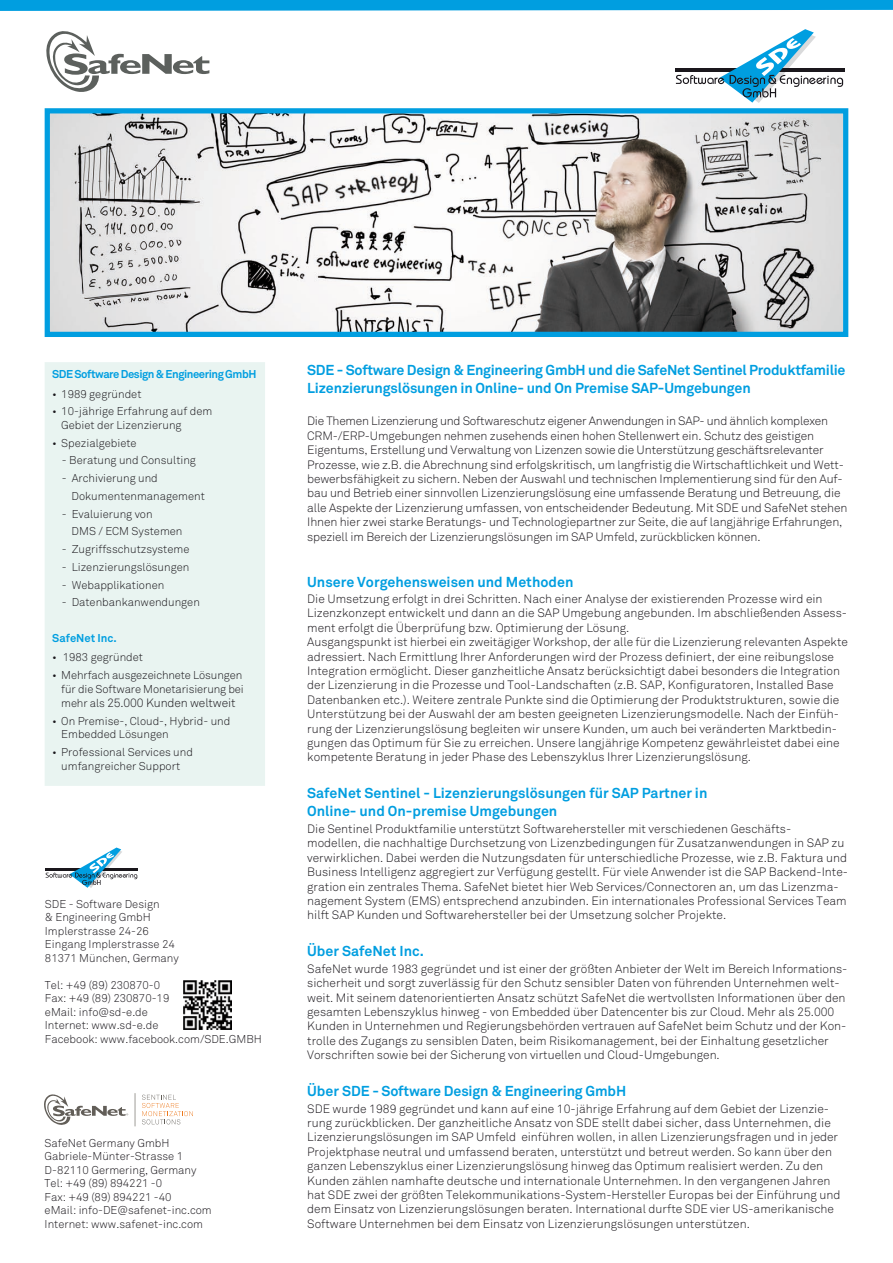
<style>
.page{position:relative;width:893px;height:1263px;background:#fff}
.page>*{position:absolute;margin:0;border:0;box-sizing:border-box;transform-origin:0 0}
.t1{font:700 14.25px/18px "Akkurat";letter-spacing:-.01em;color:#009ee0}
.t2{font:300 12px/14.4px "Akkurat";color:#1a171c}
.t3{font:300 11.25px/13.5px "Akkurat";color:#1a171c}
.t4{font:700 11.25px "Akkurat";letter-spacing:-.04em;color:#009ee0}
.t5{font:700 11.25px "Akkurat";color:#009ee0}
.s1{font-size:11.25px}
</style>
<div class="page">
<img style="left:51px;top:114px;width:791px;height:217px">
<div style="left:45px;top:108px;width:803px;height:229px;border:5px solid #009ee0"></div>
<svg style="left:0;top:0;width:893px;height:11px"></svg>
<svg style="left:46px;top:31px;width:163px;height:61px"></svg>
<div style="left:45px;top:362px;width:220px;height:424px;background:#e9f4f1"></div>
<hr style="left:676px;top:68px;width:169px;height:3px;background:#1a171c">
<svg style="left:676px;top:29px;width:167px;height:74px"></svg>
<hr style="left:46px;top:869px;width:92px;height:2px;background:#1a171c">
<svg style="left:46px;top:847px;width:91px;height:41px"></svg>
<svg style="left:44px;top:1094px;width:84px;height:31px"></svg>
<svg style="left:142px;top:1095px;width:51px;height:29px"></svg>
<hr style="left:135px;top:1093px;width:1px;height:33px;background:#9f9d97">
<img style="left:183px;top:981px;width:49px;height:48px">
<p class="t4" style="left:52px;top:367px;width:206px">SDE Software Design &amp; Engineering GmbH</p>
<p class="t3" style="left:52px;top:387px;width:91px">• 1989 gegründet</p>
<p class="t3" style="left:61px;top:404px;width:152px;text-indent:-9px">• 10-jährige Erfahrung auf dem<br>Gebiet der Lizenzierung</p>
<p class="t3" style="left:52px;top:436px;width:86px">• Spezialgebiete</p>
<p class="t3" style="left:62px;top:453px;width:135px">- Beratung und Consulting</p>
<p class="t3" style="left:72px;top:469px;width:135px;line-height:17.7px;text-indent:-10px">- Archivierung und<br>Dokumentenmanagement</p>
<p class="t3" style="left:72px;top:505px;width:112px;line-height:17.7px;text-indent:-10px">- Evaluierung von<br>DMS / ECM Systemen</p>
<p class="t3" style="left:62px;top:542px;width:129px">- Zugriffsschutzsysteme</p>
<p class="t3" style="left:62px;top:560px;width:129px">- Lizenzierungslösungen</p>
<p class="t3" style="left:62px;top:578px;width:104px">- Webapplikationen</p>
<p class="t3" style="left:62px;top:595px;width:139px">- Datenbankanwendungen</p>
<p class="t5" style="left:52px;top:631px;width:66px">SafeNet Inc.</p>
<p class="t3" style="left:52px;top:650px;width:92px">• 1983 gegründet</p>
<p class="t3" style="left:52px;top:668px;width:193px;text-align:right">• Mehrfach ausgezeichnete Lösungen für die Software Monetarisierung bei</p>
<p class="t2" style="left:61px;top:695px;width:176px"><span class="s1">mehr als</span> 25.000 Kunden weltweit</p>
<p class="t3" style="left:61px;top:714px;width:171px;text-indent:-9px">• On Premise-, Cloud-, Hybrid- und<br>Embedded Lösungen</p>
<p class="t3" style="left:52px;top:745px;width:142px;text-align:center">• Professional Services und umfangreicher Support</p>
<p class="t3" style="left:45px;top:896px;width:135px">SDE - Software Design<br>&amp; Engineering GmbH<br>Implerstrasse 24-26<br>Eingang Implerstrasse 24<br>81371 München, Germany</p>
<p class="t3" style="left:45px;top:977px;width:218px">Tel: +49 (89) 230870-0<br>Fax: +49 (89) 230870-19<br>eMail: info@sd-e.de<br>Internet: www.sd-e.de<br>Facebook: www.facebook.com/SDE.GMBH</p>
<p class="t3" style="left:45px;top:1136px;width:169px">SafeNet Germany GmbH<br>Gabriele-Münter-Strasse 1<br>D-82110 Germering, Germany<br>Tel: +49 (89) 894221 -0<br>Fax: +49 (89) 894221 -40<br>eMail: info-DE@safenet-inc.com<br>Internet: www.safenet-inc.com</p>
<p class="t1" style="left:307px;top:361px;width:540px">SDE - Software Design &amp; Engineering GmbH und die SafeNet Sentinel Produktfamilie<br>Lizenzierungslösungen in Online- und On Premise SAP-Umgebungen</p>
<p class="t2" style="left:307px;top:414px;width:542px">Die Themen Lizenzierung und Softwareschutz eigener Anwendungen in SAP- und ähnlich komplexen CRM-/ERP-Umgebungen nehmen zusehends einen hohen Stellenwert ein. Schutz des geistigen Eigentums, Erstellung und Verwaltung von Lizenzen sowie die Unterstützung geschäftsrelevanter Prozesse, wie z.B. die Abrechnung sind erfolgskritisch, um langfristig die Wirtschaftlichkeit und Wett&shy;bewerbsfähigkeit zu sichern. Neben der Auswahl und technischen Implementierung sind für den Auf&shy;bau und Betrieb einer sinnvollen Lizenzierungslösung eine umfassende Beratung und Betreuung, die alle Aspekte der Lizenzierung umfassen, von entscheidender Bedeutung. Mit SDE und SafeNet stehen Ihnen hier zwei starke Beratungs- und Technologiepartner zur Seite, die auf langjährige Erfahrungen, speziell im Bereich der Lizenzierungslösungen im SAP Umfeld, zurückblicken können.</p>
<p class="t1" style="left:307px;top:572px;width:268px">Unsere Vorgehensweisen und Methoden</p>
<p class="t2" style="left:307px;top:591px;width:542px">Die Umsetzung erfolgt in drei Schritten. Nach einer Analyse der existierenden Prozesse wird ein Lizenzkonzept entwickelt und dann an die SAP Umgebung angebunden. Im abschließenden Assess&shy;ment erfolgt die Überprüfung bzw. Optimierung der Lösung.<br>Ausgangspunkt ist hierbei ein zweitägiger Workshop, der alle für die Lizenzierung relevanten Aspekte adressiert. Nach Ermittlung Ihrer Anforderungen wird der Prozess definiert, der eine reibungslose Integration ermöglicht. Dieser ganzheitliche Ansatz berücksichtigt dabei besonders die Integration der Lizenzierung in die Prozesse und Tool-Landschaften (z.B. SAP, Konfiguratoren, Installed Base Datenbanken etc.). Weitere zentrale Punkte sind die Optimierung der Produktstrukturen, sowie die Unterstützung bei der Auswahl der am besten geeigneten Lizenzierungsmodelle. Nach der Einfüh&shy;rung der Lizenzierungslösung begleiten wir unsere Kunden, um auch bei veränderten Marktbedin&shy;gungen das Optimum für Sie zu erreichen. Unsere langjährige Kompetenz gewährleistet dabei eine kompetente Beratung in jeder Phase des Lebenszyklus Ihrer Lizenzierungslösung.</p>
<p class="t1" style="left:307px;top:784px;width:402px">SafeNet Sentinel - Lizenzierungslösungen für SAP Partner in<br>Online- und On-premise Umgebungen</p>
<p class="t2" style="left:307px;top:821px;width:542px">Die Sentinel Produktfamilie unterstützt Softwarehersteller mit verschiedenen Geschäfts&shy;modellen, die nachhaltige Durchsetzung von Lizenzbedingungen für Zusatzanwendungen in SAP zu verwirklichen. Dabei werden die Nutzungsdaten für unterschiedliche Prozesse, wie z.B. Faktura und Business Intelligenz aggregiert zur Verfügung gestellt. Für viele Anwender ist die SAP Backend-Inte&shy;gration ein zentrales Thema. SafeNet bietet hier Web Services/Connectoren an, um das Lizenzma&shy;nagement System (EMS) entsprechend anzubinden. Ein internationales Professional Services Team hilft SAP Kunden und Softwarehersteller bei der Umsetzung solcher Projekte.</p>
<p class="t1" style="left:307px;top:942px;width:118px">Über SafeNet Inc.</p>
<p class="t2" style="left:307px;top:961px;width:542px">SafeNet wurde 1983 gegründet und ist einer der größten Anbieter der Welt im Bereich Informations&shy;sicherheit und sorgt zuverlässig für den Schutz sensibler Daten von führenden Unternehmen welt&shy;weit. Mit seinem datenorientierten Ansatz schützt SafeNet die wertvollsten Informationen über den gesamten Lebenszyklus hinweg - von Embedded über Datencenter bis zur Cloud. Mehr als 25.000<br>Kunden in Unternehmen und Regierungsbehörden vertrauen auf SafeNet beim Schutz und der Kon&shy;trolle des Zugangs zu sensiblen Daten, beim Risikomanagement, bei der Einhaltung gesetzlicher Vorschriften sowie bei der Sicherung von virtuellen und Cloud-Umgebungen.</p>
<p class="t1" style="left:307px;top:1082px;width:320px">Über SDE - Software Design &amp; Engineering GmbH</p>
<p class="t2" style="left:307px;top:1101px;width:535px">SDE wurde 1989 gegründet und kann auf eine 10-jährige Erfahrung auf dem Gebiet der Lizenzie&shy;rung zurückblicken. Der ganzheitliche Ansatz von SDE stellt dabei sicher, dass Unternehmen, die Lizenzierungslösungen im SAP Umfeld einführen wollen, in allen Lizenzierungsfragen und in jeder Projektphase neutral und umfassend beraten, unterstützt und betreut werden. So kann über den ganzen Lebenszyklus einer Lizenzierungslösung hinweg das Optimum realisiert werden. Zu den Kunden zählen namhafte deutsche und internationale Unternehmen. In den vergangenen Jahren hat SDE zwei der größten Telekommunikations-System-Hersteller Europas bei der Einführung und dem Einsatz von Lizenzierungslösungen beraten. International durfte SDE vier US-amerikanische Software Unternehmen bei dem Einsatz von Lizenzierungslösungen unterstützen.</p>
</div>
